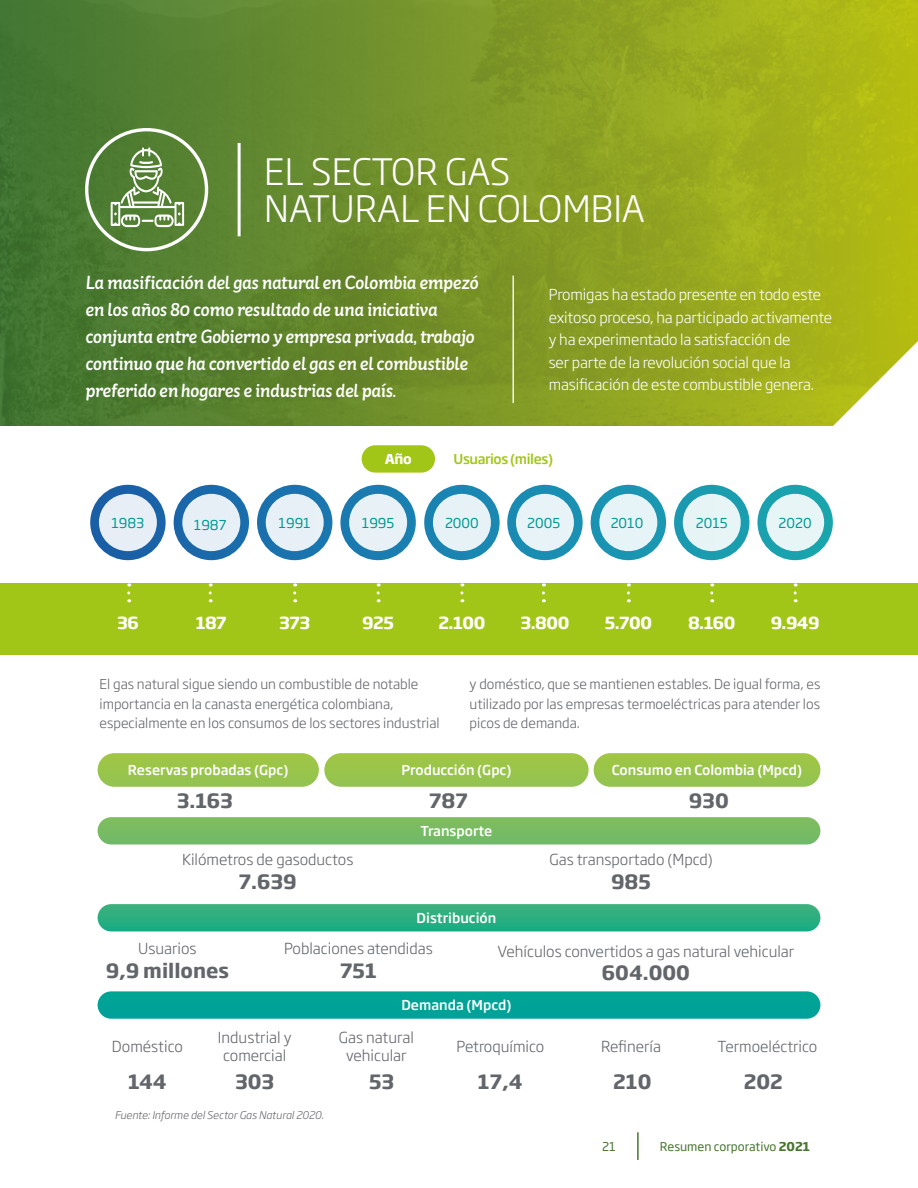
<style>
.page{position:relative;width:918px;height:1188px;background:#fff}
.page>*{position:absolute;margin:0;border:0;box-sizing:border-box;transform-origin:0 0}
.t1{font:300 36px/37.2px "Soho Gothic Pro";color:#fff}
.t2{font:700 19.5px "Soho Gothic Pro";color:#62656a}
.t3{font:italic 500 19.05px/27.2px "St Ryde";letter-spacing:-.025em;color:#fff}
.t4{font:700 16.5px "Soho Gothic Pro";letter-spacing:-.03em;color:#fff}
.t5{font:300 15px/18px "Soho Gothic Pro";color:#62656a;text-align:center}
.t6{font:300 14.85px/22.5px "Soho Gothic Pro";letter-spacing:-.01em;color:#fff}
.t7{font:300 13.5px/19.5px "Soho Gothic Pro";color:#62656a}
.t8{font:500 13.5px "Soho Gothic Pro";color:#fff}
.t9{font:13.5px "Soho Gothic Pro";color:#009a93}
.t10{font:500 13.5px "Soho Gothic Pro";letter-spacing:-.03em;color:#a2c617}
.t11{font:700 13.5px "Soho Gothic Pro";color:#fff}
.t12{font:12px "Soho Gothic Pro";color:#48762e}
.t13{font:italic 300 10.5px "Soho Gothic Pro";color:#62656a}
.s1{font-weight:700}
</style>
<div class="page">
<div style="left:0;top:0;width:918px;height:426px;background:linear-gradient(to right,#3d7136,#b6bb17)"></div>
<div style="left:0;top:583px;width:918px;height:71px;background:#a2c617"></div>
<svg style="left:827px;top:341px;width:91px;height:166px"></svg>
<svg style="left:90px;top:485px;width:76px;height:75px;background:#2165a9"></svg>
<div style="left:99px;top:494px;width:58px;height:57px;background:#e7eef5;border-radius:50%"></div>
<svg style="left:174px;top:485px;width:75px;height:75px;background:#1f6dac"></svg>
<svg style="left:257px;top:485px;width:75px;height:75px;background:#1f76af"></svg>
<svg style="left:340px;top:485px;width:76px;height:75px;background:#2180b2"></svg>
<svg style="left:424px;top:485px;width:76px;height:75px;background:#2189b4"></svg>
<svg style="left:507px;top:485px;width:76px;height:75px;background:#2191b4"></svg>
<svg style="left:591px;top:485px;width:75px;height:75px;background:#1f97b3"></svg>
<svg style="left:674px;top:485px;width:75px;height:75px;background:#1f9eb1"></svg>
<svg style="left:757px;top:485px;width:76px;height:75px;background:#21a5b0"></svg>
<div style="left:182px;top:494px;width:58px;height:57px;background:#e7eff6;border-radius:50%"></div>
<div style="left:266px;top:494px;width:58px;height:57px;background:#e7f0f6;border-radius:50%"></div>
<div style="left:349px;top:494px;width:58px;height:57px;background:#e7f1f6;border-radius:50%"></div>
<div style="left:433px;top:494px;width:58px;height:57px;background:#e7f2f7;border-radius:50%"></div>
<div style="left:516px;top:494px;width:58px;height:57px;background:#e7f3f7;border-radius:50%"></div>
<div style="left:599px;top:494px;width:58px;height:57px;background:#e7f4f7;border-radius:50%"></div>
<div style="left:683px;top:494px;width:58px;height:57px;background:#e7f4f6;border-radius:50%"></div>
<div style="left:766px;top:494px;width:58px;height:57px;background:#e7f5f6;border-radius:50%"></div>
<div style="left:362px;top:445px;width:73px;height:28px;background:#a2c617;border-radius:14px"></div>
<div style="left:98px;top:753px;width:221px;height:34px;background:#99c54a;border-radius:17px"></div>
<svg style="left:98px;top:904px;width:722px;height:27px;background:#2bae80"></svg>
<div style="left:324px;top:753px;width:265px;height:34px;background:#99c54a;border-radius:17px"></div>
<div style="left:594px;top:753px;width:226px;height:34px;background:#99c54a;border-radius:17px"></div>
<div style="left:98px;top:817px;width:722px;height:27px;background:#78bb63;border-radius:14px"></div>
<div style="left:98px;top:991px;width:722px;height:28px;background:#00a397;border-radius:14px"></div>
<svg style="left:85px;top:128px;width:123px;height:123px;background:#6f9455"></svg>
<hr style="left:238px;top:143px;width:3px;height:93px;background:#fff">
<hr style="left:512px;top:276px;width:2px;height:127px;background:#fff">
<svg style="left:127px;top:593px;width:3px;height:9px"></svg>
<svg style="left:209px;top:593px;width:3px;height:9px"></svg>
<svg style="left:293px;top:593px;width:3px;height:9px"></svg>
<svg style="left:377px;top:593px;width:3px;height:9px"></svg>
<svg style="left:460px;top:593px;width:3px;height:9px"></svg>
<svg style="left:542px;top:593px;width:3px;height:9px"></svg>
<svg style="left:627px;top:593px;width:3px;height:9px"></svg>
<svg style="left:710px;top:593px;width:3px;height:9px"></svg>
<svg style="left:794px;top:593px;width:3px;height:9px"></svg>
<hr style="left:637px;top:1132px;width:2px;height:28px;background:#48762e">
<h1 class="t1" style="left:264px;top:151px;width:382px">EL SECTOR GAS<br>NATURAL EN COLOMBIA</h1>
<p class="t3" style="left:85px;top:268px;width:395px">La masificación del gas natural en Colombia empezó en los años 80 como resultado de una iniciativa conjunta entre Gobierno y empresa privada, trabajo continuo que ha convertido el gas en el combustible preferido en hogares e industrias del país.</p>
<p class="t6" style="left:549px;top:283px;width:285px">Promigas ha estado presente en todo este exitoso proceso, ha participado activamente y ha experimentado la satisfacción de<br>ser parte de la revolución social que la masificación de este combustible genera.</p>
<p class="t11" style="left:385px;top:448px;width:29px">Año</p>
<p class="t10" style="left:454px;top:449px;width:101px">Usuarios (miles)</p>
<p class="t9" style="left:111px;top:512px;width:34px">1983</p>
<p class="t9" style="left:279px;top:512px;width:34px">1991</p>
<p class="t9" style="left:194px;top:514px;width:34px">1987</p>
<p class="t9" style="left:611px;top:512px;width:34px">2010</p>
<p class="t9" style="left:362px;top:512px;width:34px">1995</p>
<p class="t9" style="left:527px;top:512px;width:35px">2005</p>
<p class="t9" style="left:445px;top:512px;width:35px">2000</p>
<p class="t9" style="left:696px;top:512px;width:34px">2015</p>
<p class="t9" style="left:779px;top:512px;width:35px">2020</p>
<p class="t4" style="left:438px;top:609px;width:49px">2.100</p>
<p class="t4" style="left:771px;top:609px;width:50px">9.949</p>
<p class="t4" style="left:117px;top:609px;width:23px">36</p>
<p class="t4" style="left:196px;top:609px;width:32px">187</p>
<p class="t4" style="left:521px;top:609px;width:50px">3.800</p>
<p class="t4" style="left:279px;top:609px;width:33px">373</p>
<p class="t4" style="left:605px;top:609px;width:49px">5.700</p>
<p class="t4" style="left:362px;top:609px;width:33px">925</p>
<p class="t4" style="left:688px;top:609px;width:49px">8.160</p>
<p class="t7" style="left:100px;top:674px;width:342px">El gas natural sigue siendo un combustible de notable importancia en la canasta energética colombiana, especialmente en los consumos de los sectores industrial</p>
<p class="t7" style="left:470px;top:674px;width:352px;text-align:justify">y doméstico, que se mantienen estables. De igual forma, es utilizado por las empresas termoeléctricas para atender los picos de demanda.</p>
<p class="t8" style="left:128px;top:760px;width:162px">Reservas probadas (Gpc)</p>
<p class="t8" style="left:401px;top:759px;width:112px">Producción (Gpc)</p>
<p class="t8" style="left:612px;top:760px;width:192px">Consumo en Colombia (Mpcd)</p>
<h2 class="t2" style="left:177px;top:785px;width:58px">3.163</h2>
<p class="t5" style="left:182px;top:850px;width:173px">Kilómetros de gasoductos</p>
<h2 class="t2" style="left:239px;top:866px;width:59px">7.639</h2>
<h2 class="t2" style="left:429px;top:785px;width:40px">787</h2>
<h2 class="t2" style="left:689px;top:785px;width:41px">930</h2>
<p class="t8" style="left:421px;top:820px;width:73px">Transporte</p>
<p class="t8" style="left:417px;top:907px;width:81px">Distribución</p>
<p class="t5" style="left:549px;top:850px;width:165px">Gas transportado (Mpcd)</p>
<h2 class="t2" style="left:611px;top:866px;width:41px">985</h2>
<p class="t5" style="left:138px;top:939px;width:60px">Usuarios</p>
<h2 class="t2" style="left:106px;top:955px;width:125px">9,9 millones</h2>
<p class="t5" style="left:284px;top:939px;width:150px">Poblaciones atendidas</p>
<h2 class="t2" style="left:340px;top:955px;width:38px">751</h2>
<p class="t5" style="left:498px;top:941px;width:298px">Vehículos convertidos a gas natural vehicular</p>
<h2 class="t2" style="left:602px;top:957px;width:90px">604.000</h2>
<p class="t8" style="left:401px;top:995px;width:112px">Demanda (Mpcd)</p>
<p class="t5" style="left:112px;top:1036px;width:72px">Doméstico</p>
<p class="t5" style="left:218px;top:1027px;width:75px">Industrial y comercial</p>
<p class="t5" style="left:339px;top:1027px;width:76px">Gas natural vehicular</p>
<p class="t5" style="left:457px;top:1036px;width:89px">Petroquímico</p>
<p class="t5" style="left:601px;top:1036px;width:61px">Refinería</p>
<p class="t5" style="left:718px;top:1036px;width:101px">Termoeléctrico</p>
<h2 class="t2" style="left:128px;top:1066px;width:40px">144</h2>
<h2 class="t2" style="left:235px;top:1066px;width:41px">303</h2>
<h2 class="t2" style="left:369px;top:1066px;width:27px">53</h2>
<h2 class="t2" style="left:478px;top:1066px;width:46px">17,4</h2>
<h2 class="t2" style="left:613px;top:1066px;width:40px">210</h2>
<h2 class="t2" style="left:744px;top:1066px;width:41px">202</h2>
<p class="t13" style="left:115px;top:1107px;width:210px">Fuente: Informe del Sector Gas Natural 2020.</p>
<p class="t12" style="left:602px;top:1137px;width:15px">21</p>
<p class="t12" style="left:660px;top:1137px;width:152px">Resumen corporativo <span class="s1">2021</span></p>
</div>
